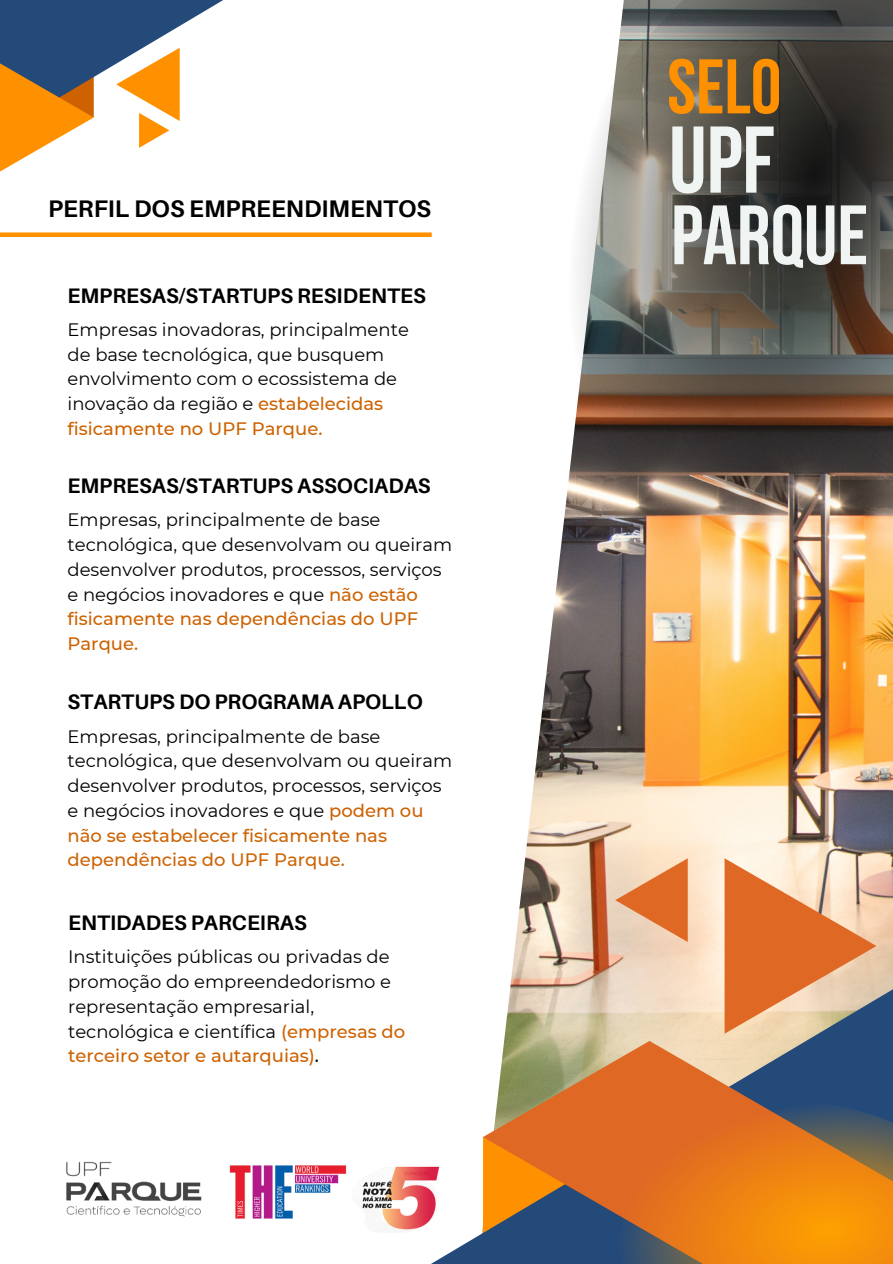
<style>
.page{position:relative;width:893px;height:1264px;background:#fff}
.page>*{position:absolute;margin:0;border:0;box-sizing:border-box;transform-origin:0 0}
.t1{font:94.5px "Bebas Neue Cyrillic";color:#f0f5f3}
.t2{font:84px "Bebas Neue Cyrillic";color:#f0f5f3}
.t3{font:77.1px "Bebas Neue Cyrillic";color:#ff9100}
.t4{font:700 24px "Aileron";color:#000}
.t5{font:700 21px "Aileron";color:#000}
.t6{font:18px/24.8px "Montserrat";color:#000}
.s1{font-weight:500;color:#ce6200}
.s2{font-weight:500;color:#cd6304}
.s3{font-weight:500}
</style>
<div class="page">
<img style="left:512px;top:827px;width:380px;height:144px">
<svg style="left:0;top:0;width:223px;height:172px"></svg>
<svg style="left:724px;top:858px;width:152px;height:113px;background:#e79a68"></svg>
<svg style="left:615px;top:858px;width:72px;height:84px;background:#e7a072"></svg>
<svg style="left:432px;top:971px;width:460px;height:292px"></svg>
<svg style="left:456px;top:983px;width:436px;height:280px;background:#be8c5e"></svg>
<img style="left:66px;top:1161px;width:136px;height:56px">
<img style="left:431px;top:0;width:461px;height:827px">
<div style="left:0;top:232px;width:431px;height:5px;background:#ff9100"></div>
<img style="left:362px;top:1163px;width:85px;height:71px">
<img style="left:229px;top:1165px;width:118px;height:54px">
<h2 class="t4" style="left:48px;top:193px;width:384px">PERFIL DOS EMPREENDIMENTOS</h2>
<h1 class="t5" style="left:67px;top:282px;width:360px">EMPRESAS/STARTUPS RESIDENTES</h1>
<h3 class="t6" style="left:67px;top:317px;width:343px">Empresas inovadoras, principalmente de base tecnológica, que busquem envolvimento com o ecossistema de inovação da região e <span class="s1">estabelecidas fisicamente no UPF Parque.</span></h3>
<h4 class="t5" style="left:67px;top:472px;width:364px">EMPRESAS/STARTUPS ASSOCIADAS</h4>
<p class="t6" style="left:67px;top:507px;width:386px">Empresas, principalmente de base tecnológica, que desenvolvam ou queiram desenvolver produtos, processos, serviços e negócios inovadores e que <span class="s1">não estão fisicamente nas dependências do UPF Parque.</span></p>
<h4 class="t5" style="left:67px;top:689px;width:356px">STARTUPS DO PROGRAMA APOLLO</h4>
<p class="t6" style="left:67px;top:723px;width:386px">Empresas, principalmente de base tecnológica, que desenvolvam ou queiram desenvolver produtos, processos, serviços e negócios inovadores e que <span class="s2">podem ou não se estabelecer fisicamente nas dependências do UPF Parque.</span></p>
<h4 class="t5" style="left:68px;top:909px;width:240px">ENTIDADES PARCEIRAS</h4>
<p class="t6" style="left:68px;top:944px;width:339px">Instituições públicas ou privadas de promoção do empreendedorismo e representação empresarial, tecnológica e científica <span class="s1">(empresas do terceiro setor e autarquias)</span><span class="s3">.</span></p>
<h2 class="t3" style="left:667px;top:55px;width:116px">SELO</h2>
<p class="t1" style="left:669px;top:122px;width:107px">UPF</p>
<p class="t2" style="left:671px;top:201px;width:199px">PARQUE</p>
</div>
